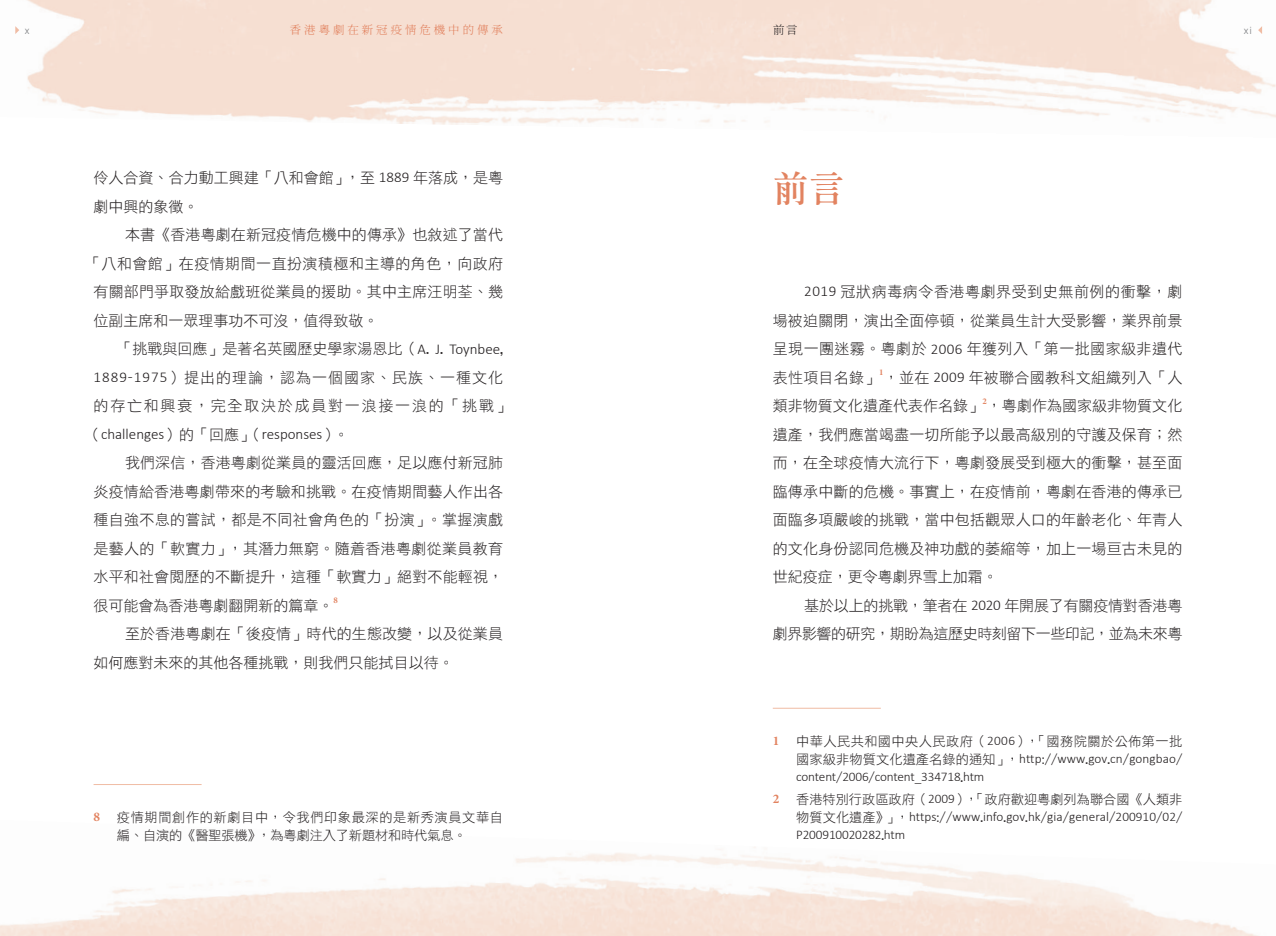
<style>
.page{position:relative;width:1276px;height:936px;background:#fff}
.page>*{position:absolute;margin:0;border:0;box-sizing:border-box;transform-origin:0 0}
.t1{font:600 36px "Gen Wan Min TW";color:#e28360}
.t2{font:15px/28.5px "DF Hei HK W3";letter-spacing:.01em;color:#231f20;text-align:justify}
.t3{font:15px/28.5px "DF Hei HK W3";letter-spacing:-.025em;color:#231f20;text-align:right}
.t4{font:15px "DF Hei HK W3";letter-spacing:.065em;color:#231f20}
.t5{font:300 15px "Calibri";color:#231f20}
.t6{font:15px "DF Hei HK W3";letter-spacing:.03em;color:#231f20}
.t7{font:15px "DF Hei HK W3";letter-spacing:.115em;color:#231f20}
.t8{font:300 13.2px/18px "Calibri";letter-spacing:-.01em;color:#231f20}
.t9{font:13.2px/18px "DF Hei HK W3";letter-spacing:.03em;color:#231f20}
.t10{font:13.2px/18px "DF Hei HK W3";letter-spacing:.045em;color:#231f20}
.t11{font:13.2px "DF Hei HK W3";letter-spacing:.01em;color:#231f20}
.t12{font:700 13.2px "Minion Pro";color:#e28360}
.t13{font:11.4px "Gen Wan Min TW L";letter-spacing:.2em;color:#e28360;scale:1.05 1}
.t14{font:11.4px "Gen Wan Min TW L";color:#231f20;scale:1.05 1}
.t15{font:300 11.25px "Calibri";color:#808285}
.t16{font:700 8.7px "Minion Pro";color:#e28360}
.s1{font-family:"Calibri";font-weight:300}
.s2{font-family:"DF Hei HK W3";font-weight:400}
</style>
<div class="page">
<svg style="left:1258px;top:26px;width:4px;height:8px"></svg>
<svg style="left:15px;top:26px;width:4px;height:8px"></svg>
<hr style="left:94px;top:784px;width:108px;height:1px;background:#f0bca4">
<hr style="left:773px;top:707px;width:108px;height:1px;background:#f0bca4">
<p class="t15" style="left:25px;top:23px;width:6px">x</p>
<p class="t13" style="left:289px;top:24px;width:205px">香港粵劇在新冠疫情危機中的傳承</p>
<p class="t14" style="left:773px;top:24px;width:25px">前言</p>
<p class="t15" style="left:1243px;top:23px;width:10px">xi</p>
<p class="t2" style="left:94px;top:163px;width:411px">伶人合資、合力動工興建「八和會館」，至 <span class="s1">1889</span> 年落成，是粵劇中興的象徵。</p>
<p class="t2" style="left:125px;top:220px;width:379px">本書《香港粵劇在新冠疫情危機中的傳承》也敘述了當代</p>
<p class="t6" style="left:86px;top:255px;width:419px">「八和會館」在疫情期間一直扮演積極和主導的角色，向政府</p>
<p class="t2" style="left:94px;top:277px;width:411px">有關部門爭取發放給戲班從業員的援助。其中主席汪明荃、幾</p>
<p class="t2" style="left:94px;top:306px;width:286px">位副主席和一眾理事功不可沒，值得致敬。</p>
<p class="t2" style="left:118px;top:334px;width:387px">「挑戰與回應」是著名英國歷史學家湯恩比（<span class="s1">A</span>. <span class="s1">J</span>. <span class="s1">Toynbee</span>,</p>
<p class="t4" style="left:94px;top:369px;width:411px"><span class="s1">1889</span>-<span class="s1">1975</span>）提出的理論，認為一個國家、民族、一種文化</p>
<p class="t7" style="left:94px;top:397px;width:419px">的存亡和興衰，完全取決於成員對一浪接一浪的「挑戰」</p>
<p class="t5" style="left:86px;top:425px;width:264px"><span class="s2">（</span>challenges<span class="s2">）的「回應」（</span>responses<span class="s2">）。</span></p>
<p class="t2" style="left:94px;top:448px;width:411px;text-indent:31px">我們深信，香港粵劇從業員的靈活回應，足以應付新冠肺炎疫情給香港粵劇帶來的考驗和挑戰。在疫情期間藝人作出各種自強不息的嘗試，都是不同社會角色的「扮演」。掌握演戲是藝人的「軟實力」，其潛力無窮。隨着香港粵劇從業員教育水平和社會閱歷的不斷提升，這種「軟實力」絕對不能輕視，很可能會為香港粵劇翻開新的篇章。</p>
<p class="t16" style="left:334px;top:594px;width:6px">8</p>
<p class="t2" style="left:94px;top:619px;width:411px;text-indent:31px">至於香港粵劇在「後疫情」時代的生態改變，以及從業員如何應對未來的其他各種挑戰，則我們只能拭目以待。</p>
<p class="t12" style="left:94px;top:807px;width:8px">8</p>
<p class="t10" style="left:117px;top:808px;width:387px">疫情期間創作的新劇目中，令我們印象最深的是新秀演員文華自編、自演的《醫聖張機》，為粵劇注入了新題材和時代氣息。</p>
<h1 class="t1" style="left:773px;top:168px;width:73px">前言</h1>
<p class="t2" style="left:773px;top:277px;width:411px;text-indent:31px"><span class="s1">2019</span> 冠狀病毒病令香港粵劇界受到史無前例的衝擊，劇場被迫關閉，演出全面停頓，從業員生計大受影響，業界前景呈現一團迷霧。粵劇於 <span class="s1">2006</span> 年獲列入「第一批國家級非遺代表性項目名錄」，並在 <span class="s1">2009</span> 年被聯合國教科文組織列入「人</p>
<p class="t16" style="left:879px;top:366px;width:6px">1</p>
<p class="t2" style="left:773px;top:391px;width:411px">類非物質文化遺產代表作名錄」，粵劇作為國家級非物質文化</p>
<p class="t16" style="left:982px;top:394px;width:6px">2</p>
<p class="t2" style="left:773px;top:420px;width:411px">遺產，我們應當竭盡一切所能予以最高級別的守護及保育；然而，在全球疫情大流行下，粵劇發展受到極大的衝擊，甚至面臨傳承中斷的危機。事實上，在疫情前，粵劇在香港的傳承已面臨多項嚴峻的挑戰，當中包括觀眾人口的年齡老化、年青人的文化身份認同危機及神功戲的萎縮等，加上一場亘古未見的世紀疫症，更令粵劇界雪上加霜。</p>
<p class="t3" style="left:773px;top:591px;width:411px">基於以上的挑戰，筆者在 <span class="s1">2020</span> 年開展了有關疫情對香港粵<br>劇界影響的研究，期盼為這歷史時刻留下一些印記，並為未來粵</p>
<p class="t12" style="left:773px;top:731px;width:8px">1</p>
<p class="t9" style="left:796px;top:731px;width:388px">中華人民共和國中央人民政府（<span class="s1">2006</span>），「國務院關於公佈第一批國家級非物質文化遺產名錄的通知」，<span class="s1">http</span>://<span class="s1">www</span>.<span class="s1">gov</span>.<span class="s1">cn</span>/<span class="s1">gongbao</span>/</p>
<p class="t8" style="left:796px;top:767px;width:190px">content<span class="s2">/</span>2006<span class="s2">/</span>content<span class="s2">_</span>334718<span class="s2">.</span>htm</p>
<p class="t12" style="left:773px;top:789px;width:8px">2</p>
<p class="t11" style="left:796px;top:792px;width:388px">香港特別行政區政府（<span class="s1">2009</span>），「政府歡迎粵劇列為聯合國《人類非</p>
<p class="t8" style="left:796px;top:807px;width:388px"><span class="s2">物質文化遺產》」，</span>https<span class="s2">://</span>www<span class="s2">.</span>info<span class="s2">.</span>gov<span class="s2">.</span>hk<span class="s2">/</span>gia<span class="s2">/</span>general<span class="s2">/</span>200910<span class="s2">/</span>02<span class="s2">/<br></span>P200910020282<span class="s2">.</span>htm</p>
</div>
